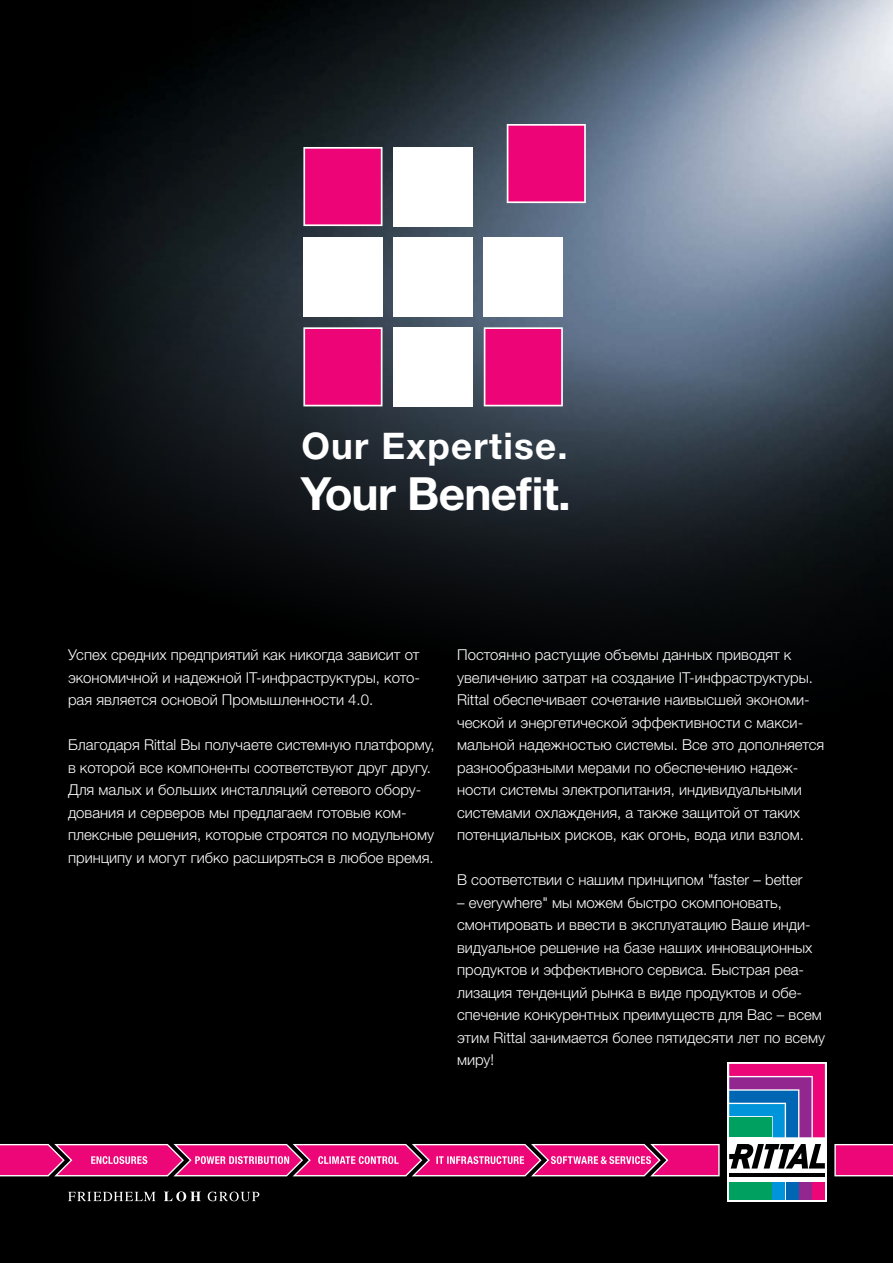
<style>
.page{position:relative;width:893px;height:1263px;background:#000}
.page>*{position:absolute;margin:0;border:0;box-sizing:border-box;transform-origin:0 0}
.t1{font:700 45.75px "Neue Helvetica For Rittal";letter-spacing:-.015em;color:#fff}
.t2{font:700 36.75px "Neue Helvetica For Rittal";letter-spacing:.035em;color:#fff}
.t3{font:300 15px/22.5px "Neue Helvetica For Rittal";color:#fff}
</style>
<div class="page">
<img style="left:63px;top:0;width:830px;height:628px">
<div style="left:394px;top:327px;width:79px;height:79px;background:#fff"></div>
<div style="left:303px;top:237px;width:79px;height:79px;background:#fff"></div>
<div style="left:394px;top:237px;width:79px;height:79px;background:#fff"></div>
<div style="left:484px;top:237px;width:79px;height:79px;background:#fff"></div>
<div style="left:394px;top:147px;width:79px;height:79px;background:#fff"></div>
<svg style="left:507px;top:124px;width:79px;height:79px;background:#ee1781"></svg>
<svg style="left:303px;top:147px;width:79px;height:79px;background:#ed1780"></svg>
<svg style="left:303px;top:327px;width:79px;height:79px;background:#ec1680"></svg>
<svg style="left:484px;top:327px;width:79px;height:79px;background:#ed1781"></svg>
<svg style="left:68px;top:1191px;width:191px;height:10px"></svg>
<svg style="left:727px;top:1062px;width:100px;height:139px;background:#e5e7ea"></svg>
<hr style="left:729px;top:1173px;width:96px;height:3px;background:#000">
<svg style="left:729px;top:1144px;width:96px;height:24px"></svg>
<div style="left:729px;top:1182px;width:42px;height:17px;background:#00a160"></div>
<div style="left:773px;top:1182px;width:12px;height:17px;background:#0095da"></div>
<div style="left:786px;top:1182px;width:12px;height:17px;background:#0066b3"></div>
<div style="left:799px;top:1182px;width:12px;height:17px;background:#92278f"></div>
<svg style="left:729px;top:1064px;width:96px;height:73px;background:#73579b"></svg>
<div style="left:813px;top:1182px;width:12px;height:17px;background:#ed0677"></div>
<svg style="left:834px;top:1144px;width:59px;height:32px;background:#ec1c82"></svg>
<svg style="left:0;top:1144px;width:720px;height:32px;background:#e42e87"></svg>
<h2 class="t2" style="left:301px;top:423px;width:268px">Our Expertise.</h2>
<h1 class="t1" style="left:301px;top:466px;width:272px">Your Benefit.</h1>
<p class="t3" style="left:68px;top:643px;width:354px;text-align:justify">Успех средних предприятий как никогда зависит от экономичной и надежной IT-инфраструктуры, кото&shy;рая является основой Промышленности 4.0.</p>
<p class="t3" style="left:68px;top:733px;width:368px">Благодаря Rittal Вы получаете системную платформу, в которой все компоненты соответствуют друг другу.<br>Для малых и больших инсталляций сетевого обору&shy;дования и серверов мы предлагаем готовые ком&shy;плексные решения, которые строятся по модульному принципу и могут гибко расширяться в любое время.</p>
<p class="t3" style="left:457px;top:643px;width:369px">Постоянно растущие объемы данных приводят к увеличению затрат на создание IT-инфраструктуры.<br>Rittal обеспечивает сочетание наивысшей экономи&shy;ческой и энергетической эффективности с макси&shy;мальной надежностью системы. Все это дополняется разнообразными мерами по обеспечению надеж&shy;ности системы электропитания, индивидуальными системами охлаждения, а также защитой от таких потенциальных рисков, как огонь, вода или взлом.</p>
<p class="t3" style="left:457px;top:868px;width:347px">В соответствии с нашим принципом "faster – better</p>
<p class="t3" style="left:457px;top:891px;width:369px">– everywhere" мы можем быстро скомпоновать, смонтировать и ввести в эксплуатацию Ваше инди&shy;видуальное решение на базе наших инновационных продуктов и эффективного сервиса. Быстрая реа&shy;лизация тенденций рынка в виде продуктов и обе&shy;спечение конкурентных преимуществ для Вас – всем этим Rittal занимается более пятидесяти лет по всему миру!</p>
</div>
